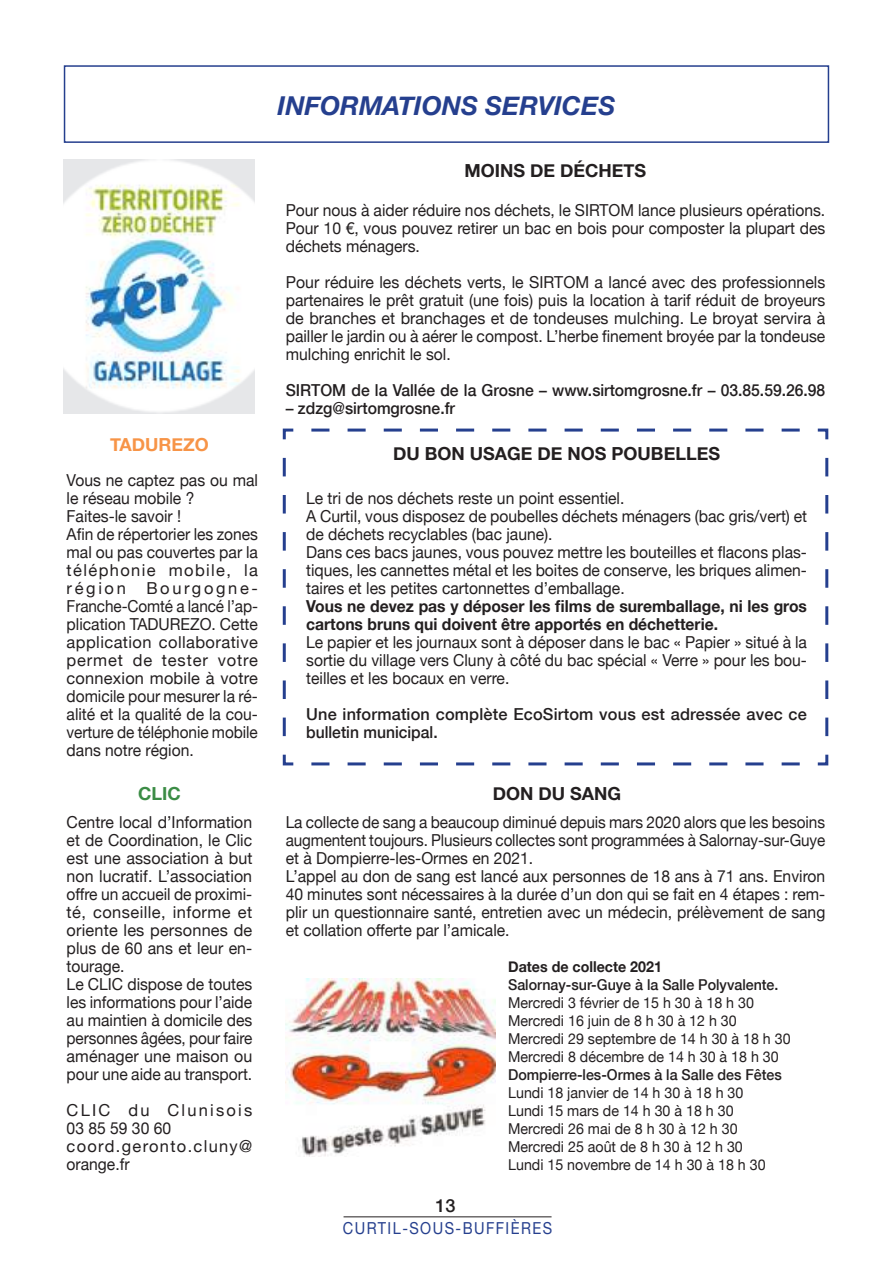
<style>
.page{position:relative;width:893px;height:1263px;background:#fff}
.page>*{position:absolute;margin:0;border:0;box-sizing:border-box;transform-origin:0 0}
.t1{font:italic 700 25.95px "Helvetica Neue";color:#253f8e}
.t2{font:700 18px "Helvetica Neue";color:#231f20}
.t3{font:700 18px "Helvetica Neue";color:#f79447}
.t4{font:700 18px "Helvetica Neue";color:#3b8c45}
.t5{font:500 18px "Helvetica Neue";color:#231f20}
.t6{font:16.5px/18px "Helvetica Neue";color:#231f20;text-align:justify;scale:.95 1}
.t7{font:16.5px/18px "Helvetica Neue";color:#231f20;text-align:justify;scale:.96 1}
.t8{font:16.5px/18px "Helvetica Neue";color:#231f20;scale:.93 1}
.t9{font:700 16.5px/18px "Helvetica Neue";color:#231f20;scale:.95 1}
.t10{font:500 16.5px "Helvetica Neue";color:#231f20;scale:.95 1}
.t11{font:500 16.5px/18px "Helvetica Neue";color:#231f20}
.t12{font:16.5px/18px "Helvetica Neue";letter-spacing:.08em;color:#231f20}
.t13{font:16.5px "Helvetica Neue";letter-spacing:.1em;color:#253f8e;scale:.88 1}
.t14{font:15px/18px "Helvetica Neue";color:#231f20;scale:.95 1}
.t15{font:500 15px "Helvetica Neue";color:#231f20;scale:.95 1}
.t16{font:700 15px "Helvetica Neue";color:#231f20;scale:.95 1}
</style>
<div class="page">
<hr style="left:344px;top:1216px;width:208px;height:1px;background:#231f20">
<svg style="left:282px;top:428px;width:547px;height:338px"></svg>
<img style="left:64px;top:159px;width:191px;height:255px">
<div style="left:64px;top:65px;width:765px;height:78px;border:2px solid #253f8e"></div>
<img style="left:286px;top:978px;width:209px;height:178px">
<h1 class="t1" style="left:278px;top:86px;width:339px">INFORMATIONS SERVICES</h1>
<p class="t2" style="left:464px;top:156px;width:183px">MOINS DE DÉCHETS</p>
<p class="t3" style="left:110px;top:430px;width:100px">TADUREZO</p>
<p class="t6" style="left:67px;top:472px;width:203px;text-align:left">Vous ne captez pas ou mal le réseau mobile ?<br>Faites-le savoir !<br>Afin de répertorier les zones mal ou pas couvertes par la téléphonie mobile, la région Bourgogne-<br>Franche-Comté a lancé l’ap&shy;plication TADUREZO. Cette application collaborative permet de tester votre connexion mobile à votre domicile pour mesurer la ré&shy;alité et la qualité de la cou&shy;verture de téléphonie mobile dans notre région.</p>
<p class="t6" style="left:286px;top:202px;width:569px">Pour nous à aider réduire nos déchets, le SIRTOM lance plusieurs opérations.<br>Pour 10 €, vous pouvez retirer un bac en bois pour composter la plupart des déchets ménagers.</p>
<p class="t7" style="left:286px;top:274px;width:564px">Pour réduire les déchets verts, le SIRTOM a lancé avec des professionnels partenaires le prêt gratuit (une fois) puis la location à tarif réduit de broyeurs de branches et branchages et de tondeuses mulching. Le broyat servira à pailler le jardin ou à aérer le compost. L’herbe finement broyée par la tondeuse mulching enrichit le sol.</p>
<p class="t10" style="left:286px;top:377px;width:569px">SIRTOM de la Vallée de la Grosne – www.sirtomgrosne.fr – 03.85.59.26.98</p>
<p class="t10" style="left:286px;top:395px;width:180px">– zdzg@sirtomgrosne.fr</p>
<p class="t2" style="left:393px;top:439px;width:328px">DU BON USAGE DE NOS POUBELLES</p>
<p class="t6" style="left:306px;top:490px;width:529px;text-align:left">Le tri de nos déchets reste un point essentiel.<br>A Curtil, vous disposez de poubelles déchets ménagers (bac gris/vert) et de déchets recyclables (bac jaune).<br>Dans ces bacs jaunes, vous pouvez mettre les bouteilles et flacons plas&shy;tiques, les cannettes métal et les boites de conserve, les briques alimen&shy;taires et les petites cartonnettes d’emballage.</p>
<p class="t9" style="left:306px;top:598px;width:529px">Vous ne devez pas y déposer les films de suremballage, ni les gros cartons bruns qui doivent être apportés en déchetterie.</p>
<p class="t6" style="left:306px;top:634px;width:529px">Le papier et les journaux sont à déposer dans le bac « Papier » situé à la sortie du village vers Cluny à côté du bac spécial « Verre » pour les bou&shy;teilles et les bocaux en verre.</p>
<p class="t11" style="left:306px;top:704px;width:502px">Une information complète EcoSirtom vous est adressée avec ce bulletin municipal.</p>
<p class="t4" style="left:138px;top:780px;width:44px">CLIC</p>
<p class="t2" style="left:493px;top:780px;width:130px">DON DU SANG</p>
<p class="t7" style="left:67px;top:814px;width:195px;text-align:left">Centre local d’Information et de Coordination, le Clic est une association à but non lucratif. L’association offre un accueil de proximi&shy;té, conseille, informe et oriente les personnes de plus de 60 ans et leur en&shy;tourage.<br>Le CLIC dispose de toutes les informations pour l’aide au maintien à domicile des personnes âgées, pour faire aménager une maison ou pour une aide au transport.</p>
<p class="t12" style="left:67px;top:1102px;width:187px">CLIC du Clunisois<br>03 85 59 30 60 coord.geronto.cluny@ orange.fr</p>
<p class="t8" style="left:286px;top:814px;width:582px">La collecte de sang a beaucoup diminué depuis mars 2020 alors que les besoins augmentent toujours. Plusieurs collectes sont programmées à Salornay-sur-Guye et à Dompierre-les-Ormes en 2021.<br>L’appel au don de sang est lancé aux personnes de 18 ans à 71 ans. Environ 40 minutes sont nécessaires à la durée d’un don qui se fait en 4 étapes : rem&shy;plir un questionnaire santé, entretien avec un médecin, prélèvement de sang et collation offerte par l’amicale.</p>
<p class="t5" style="left:435px;top:1191px;width:22px">13</p>
<p class="t16" style="left:508px;top:955px;width:163px">Dates de collecte 2021</p>
<p class="t15" style="left:508px;top:973px;width:286px">Salornay-sur-Guye à la Salle Polyvalente.</p>
<p class="t14" style="left:508px;top:995px;width:299px">Mercredi 3 février de 15 h 30 à 18 h 30<br>Mercredi 16 juin de 8 h 30 à 12 h 30<br>Mercredi 29 septembre de 14 h 30 à 18 h 30<br>Mercredi 8 décembre de 14 h 30 à 18 h 30</p>
<p class="t15" style="left:508px;top:1063px;width:290px">Dompierre-les-Ormes à la Salle des Fêtes</p>
<p class="t14" style="left:508px;top:1085px;width:273px">Lundi 18 janvier de 14 h 30 à 18 h 30<br>Lundi 15 mars de 14 h 30 à 18 h 30<br>Mercredi 26 mai de 8 h 30 à 12 h 30<br>Mercredi 25 août de 8 h 30 à 12 h 30<br>Lundi 15 novembre de 14 h 30 à 18 h 30</p>
<p class="t13" style="left:343px;top:1216px;width:240px">CURTIL-SOUS-BUFFIÈRES</p>
</div>
